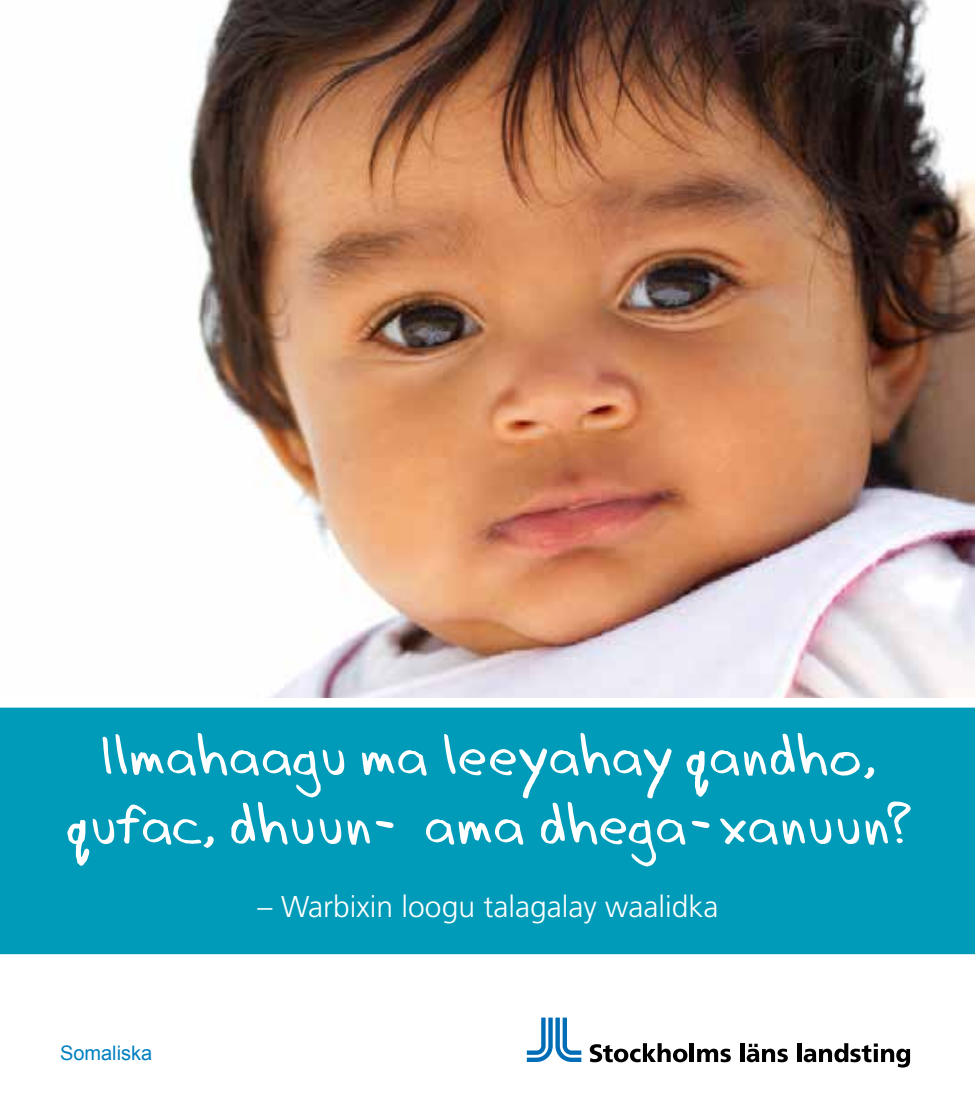
<style>
.page{position:relative;width:975px;height:1106px;background:#fff}
.page>*{position:absolute;margin:0;border:0;box-sizing:border-box;transform-origin:0 0}
.t1{font:57.5px/69px "Dadhand";letter-spacing:-.005em;color:#fff;text-align:center}
.t2{font:300 30px "Frutiger SLLOTF";color:#fff}
.t3{font:20px "Arial";color:#0080c0}
</style>
<div class="page">
<div style="left:0;top:697px;width:974px;height:258px;background:#009bb8"></div>
<svg style="left:527px;top:1017px;width:54px;height:45px"></svg>
<svg style="left:589px;top:1043px;width:98px;height:19px"></svg>
<div style="left:689px;top:1043px;width:5px;height:19px;background:#000"></div>
<svg style="left:697px;top:1048px;width:33px;height:14px"></svg>
<hr style="left:740px;top:1043px;width:4px;height:19px;background:#000">
<svg style="left:746px;top:1043px;width:41px;height:19px"></svg>
<hr style="left:797px;top:1043px;width:4px;height:19px;background:#000">
<svg style="left:803px;top:1043px;width:107px;height:24px"></svg>
<img style="left:187px;top:0;width:787px;height:697px">
<p class="t1" style="left:67px;top:724px;width:843px">Ilmahaagu ma leeyahay qandho, qufac, dhuun- ama dhega-xanuun?</p>
<p class="t3" style="left:60px;top:1039px;width:94px">Somaliska</p>
<p class="t2" style="left:258px;top:889px;width:462px">– Warbixin loogu talagalay waalidka</p>
</div>
